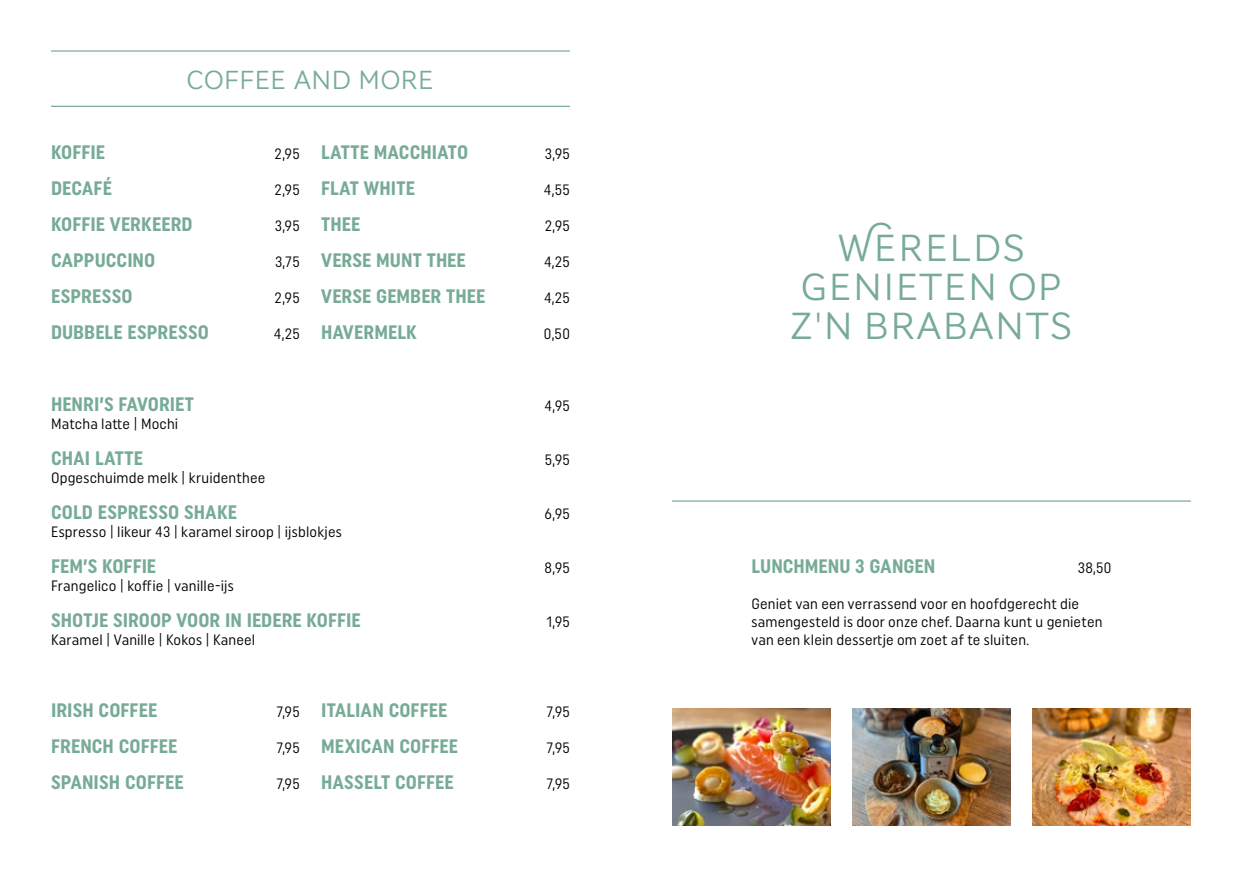
<style>
.page{position:relative;width:1242px;height:876px;background:#fff}
.page>*{position:absolute;margin:0;border:0;box-sizing:border-box;transform-origin:0 0}
.t1{font:300 39px/39px "AW Conqueror Sans";color:#77ab96;text-align:center}
.t2{font:300 27px "AW Conqueror Sans";letter-spacing:-.04em;color:#77ab96}
.t3{font:700 19.5px "Uniform Condensed";letter-spacing:.005em;color:#77ab96}
.t4{font:15px/18px "Uniform Condensed";letter-spacing:.01em;color:#000}
</style>
<div class="page">
<hr style="left:51px;top:106px;width:519px;height:1px;background:#77ab96">
<hr style="left:51px;top:50px;width:519px;height:2px;background:#77ab96">
<hr style="left:672px;top:500px;width:519px;height:2px;background:#77ab96">
<img style="left:852px;top:708px;width:159px;height:117px">
<img style="left:672px;top:708px;width:159px;height:117px">
<img style="left:1032px;top:708px;width:159px;height:117px">
<h2 class="t2" style="left:186px;top:58px;width:249px">COFFEE AND MORE</h2>
<h3 class="t3" style="left:51px;top:141px;width:55px">KOFFIE</h3>
<p class="t4" style="left:275px;top:144px;width:27px">2,95</p>
<h3 class="t3" style="left:51px;top:177px;width:62px">DECAFÉ</h3>
<p class="t4" style="left:275px;top:180px;width:27px">2,95</p>
<h3 class="t3" style="left:51px;top:213px;width:143px">KOFFIE VERKEERD</h3>
<p class="t4" style="left:275px;top:216px;width:27px">3,95</p>
<h3 class="t3" style="left:51px;top:249px;width:106px">CAPPUCCINO</h3>
<p class="t4" style="left:275px;top:252px;width:26px">3,75</p>
<h3 class="t3" style="left:51px;top:285px;width:83px">ESPRESSO</h3>
<p class="t4" style="left:275px;top:288px;width:27px">2,95</p>
<h3 class="t3" style="left:51px;top:321px;width:159px">DUBBELE ESPRESSO</h3>
<p class="t4" style="left:274px;top:324px;width:27px">4,25</p>
<h3 class="t3" style="left:321px;top:141px;width:149px">LATTE MACCHIATO</h3>
<p class="t4" style="left:545px;top:144px;width:27px">3,95</p>
<h3 class="t3" style="left:321px;top:177px;width:95px">FLAT WHITE</h3>
<p class="t4" style="left:544px;top:180px;width:28px">4,55</p>
<h3 class="t3" style="left:321px;top:213px;width:41px">THEE</h3>
<p class="t4" style="left:545px;top:216px;width:27px">2,95</p>
<h3 class="t3" style="left:321px;top:249px;width:146px">VERSE MUNT THEE</h3>
<p class="t4" style="left:544px;top:252px;width:27px">4,25</p>
<h3 class="t3" style="left:321px;top:285px;width:166px">VERSE GEMBER THEE</h3>
<p class="t4" style="left:544px;top:288px;width:27px">4,25</p>
<h3 class="t3" style="left:321px;top:321px;width:97px">HAVERMELK</h3>
<p class="t4" style="left:544px;top:324px;width:28px">0,50</p>
<h3 class="t3" style="left:51px;top:393px;width:144px">HENRI’S FAVORIET</h3>
<p class="t4" style="left:544px;top:396px;width:27px">4,95</p>
<p class="t4" style="left:51px;top:414px;width:129px">Matcha latte | Mochi</p>
<h3 class="t3" style="left:51px;top:447px;width:93px">CHAI LATTE</h3>
<p class="t4" style="left:545px;top:450px;width:27px">5,95</p>
<p class="t4" style="left:51px;top:468px;width:216px">Opgeschuimde melk | kruidenthee</p>
<h3 class="t3" style="left:51px;top:501px;width:187px">COLD ESPRESSO SHAKE</h3>
<p class="t4" style="left:544px;top:504px;width:27px">6,95</p>
<p class="t4" style="left:51px;top:522px;width:292px">Espresso | likeur 43 | karamel siroop | ijsblokjes</p>
<h3 class="t3" style="left:51px;top:555px;width:107px">FEM’S KOFFIE</h3>
<p class="t4" style="left:544px;top:558px;width:27px">8,95</p>
<p class="t4" style="left:51px;top:576px;width:184px">Frangelico | koffie | vanille-ijs</p>
<h3 class="t3" style="left:51px;top:609px;width:311px">SHOTJE SIROOP VOOR IN IEDERE KOFFIE</h3>
<p class="t4" style="left:546px;top:612px;width:25px">1,95</p>
<p class="t4" style="left:51px;top:630px;width:206px">Karamel | Vanille | Kokos | Kaneel</p>
<h3 class="t3" style="left:51px;top:699px;width:108px">IRISH COFFEE</h3>
<p class="t4" style="left:276px;top:702px;width:25px">7,95</p>
<h3 class="t3" style="left:51px;top:735px;width:128px">FRENCH COFFEE</h3>
<p class="t4" style="left:276px;top:738px;width:25px">7,95</p>
<h3 class="t3" style="left:51px;top:771px;width:134px">SPANISH COFFEE</h3>
<p class="t4" style="left:276px;top:774px;width:25px">7,95</p>
<h3 class="t3" style="left:321px;top:699px;width:128px">ITALIAN COFFEE</h3>
<p class="t4" style="left:546px;top:702px;width:25px">7,95</p>
<h3 class="t3" style="left:321px;top:735px;width:138px">MEXICAN COFFEE</h3>
<p class="t4" style="left:546px;top:738px;width:25px">7,95</p>
<h3 class="t3" style="left:321px;top:771px;width:134px">HASSELT COFFEE</h3>
<p class="t4" style="left:546px;top:774px;width:25px">7,95</p>
<h1 class="t1" style="left:789px;top:228px;width:286px">WERELDS<br>GENIETEN OP<br>Z'N BRABANTS</h1>
<h3 class="t3" style="left:751px;top:555px;width:185px">LUNCHMENU 3 GANGEN</h3>
<p class="t4" style="left:1077px;top:558px;width:35px">38,50</p>
<p class="t4" style="left:751px;top:594px;width:352px">Geniet van een verrassend voor en hoofdgerecht die samengesteld is door onze chef. Daarna kunt u genieten van een klein dessertje om zoet af te sluiten.</p>
</div>
